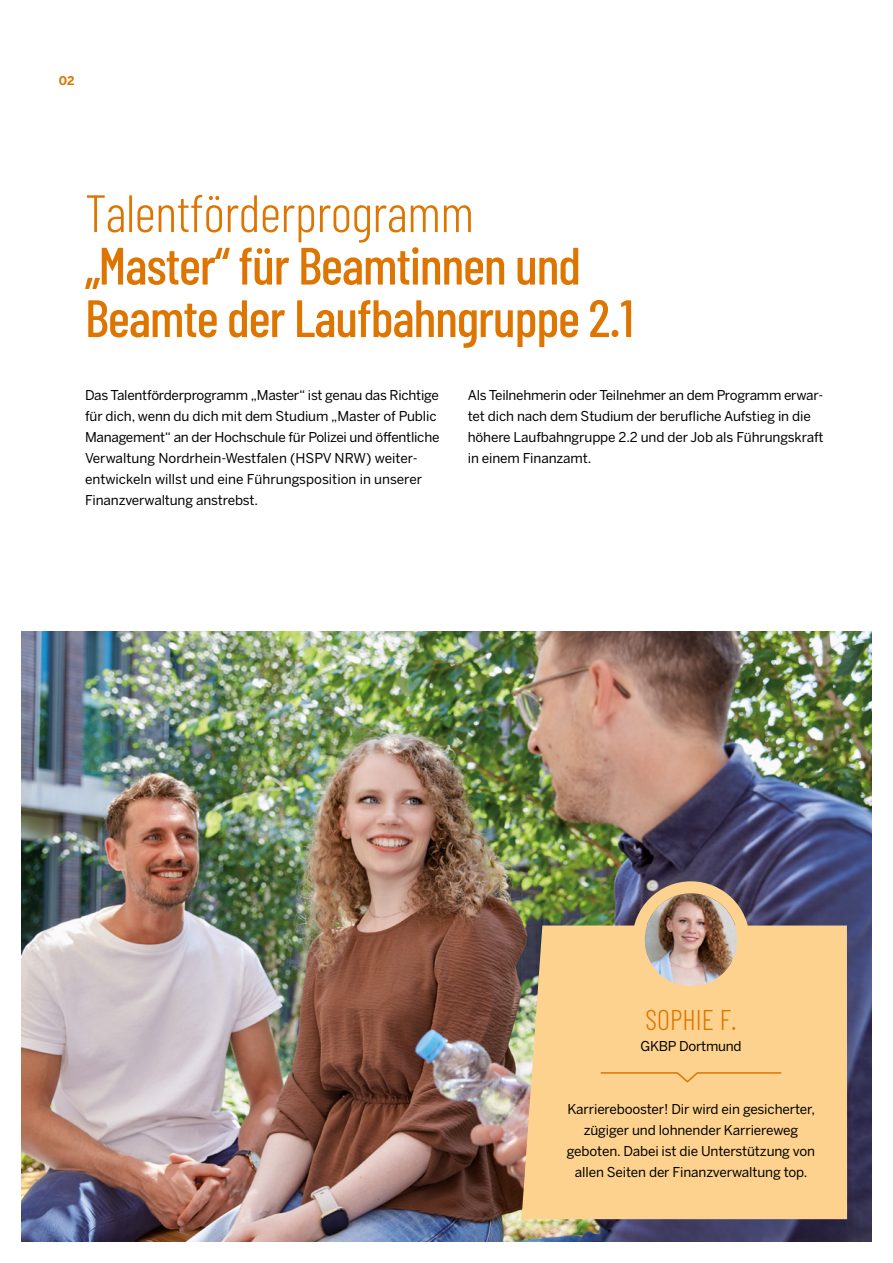
<style>
.page{position:relative;width:893px;height:1263px;background:#fff}
.page>*{position:absolute;margin:0;border:0;box-sizing:border-box;transform-origin:0 0}
.t1{font:500 52.5px/52.5px "Barlow Condensed";letter-spacing:-.02em;color:#dd7500}
.t2{font:300 52.5px "Barlow Condensed";letter-spacing:-.01em;color:#dd7500}
.t3{font:300 28.5px "Barlow Condensed";color:#dd7500}
.t4{font:13.5px/21px "Benton Sans";letter-spacing:-.01em;color:#000}
.t5{font:700 12px "Benton Sans";color:#dd7500}
</style>
<div class="page">
<img style="left:21px;top:631px;width:851px;height:611px">
<div style="left:521px;top:925px;width:326px;height:294px;background:#fdd28e"></div>
<svg style="left:599px;top:1071px;width:184px;height:13px"></svg>
<img style="left:644px;top:893px;width:93px;height:93px;border-radius:47px">
<div style="left:632px;top:881px;width:117px;height:117px;border:12px solid #fdd28e;border-radius:50%"></div>
<p class="t5" style="left:59px;top:74px;width:17px">02</p>
<h1 class="t2" style="left:85px;top:180px;width:390px">Talentförderprogramm</h1>
<h1 class="t1" style="left:85px;top:238px;width:550px">„Master“ für Beamtinnen und<br>Beamte der Laufbahngruppe 2.1</h1>
<p class="t4" style="left:85px;top:384px;width:356px">Das Talentförderprogramm „Master“ ist genau das Richtige für dich, wenn du dich mit dem Studium „Master of Public Management“ an der Hochschule für Polizei und öffentliche Verwaltung Nordrhein-Westfalen (HSPV NRW) weiter&shy;entwickeln willst und eine Führungsposition in unserer Finanzverwaltung anstrebst.</p>
<p class="t4" style="left:468px;top:384px;width:357px">Als Teilnehmerin oder Teilnehmer an dem Programm erwar&shy;tet dich nach dem Studium der berufliche Aufstieg in die höhere Laufbahngruppe 2.2 und der Job als Führungskraft in einem Finanzamt.</p>
<h2 class="t3" style="left:645px;top:1002px;width:93px">SOPHIE F.</h2>
<p class="t4" style="left:640px;top:1035px;width:103px">GKBP Dortmund</p>
<p class="t4" style="left:567px;top:1098px;width:250px;text-align:center">Karrierebooster! Dir wird ein gesicherter, zügiger und lohnender Karriereweg geboten. Dabei ist die Unterstützung von allen Seiten der Finanzverwaltung top.</p>
</div>
